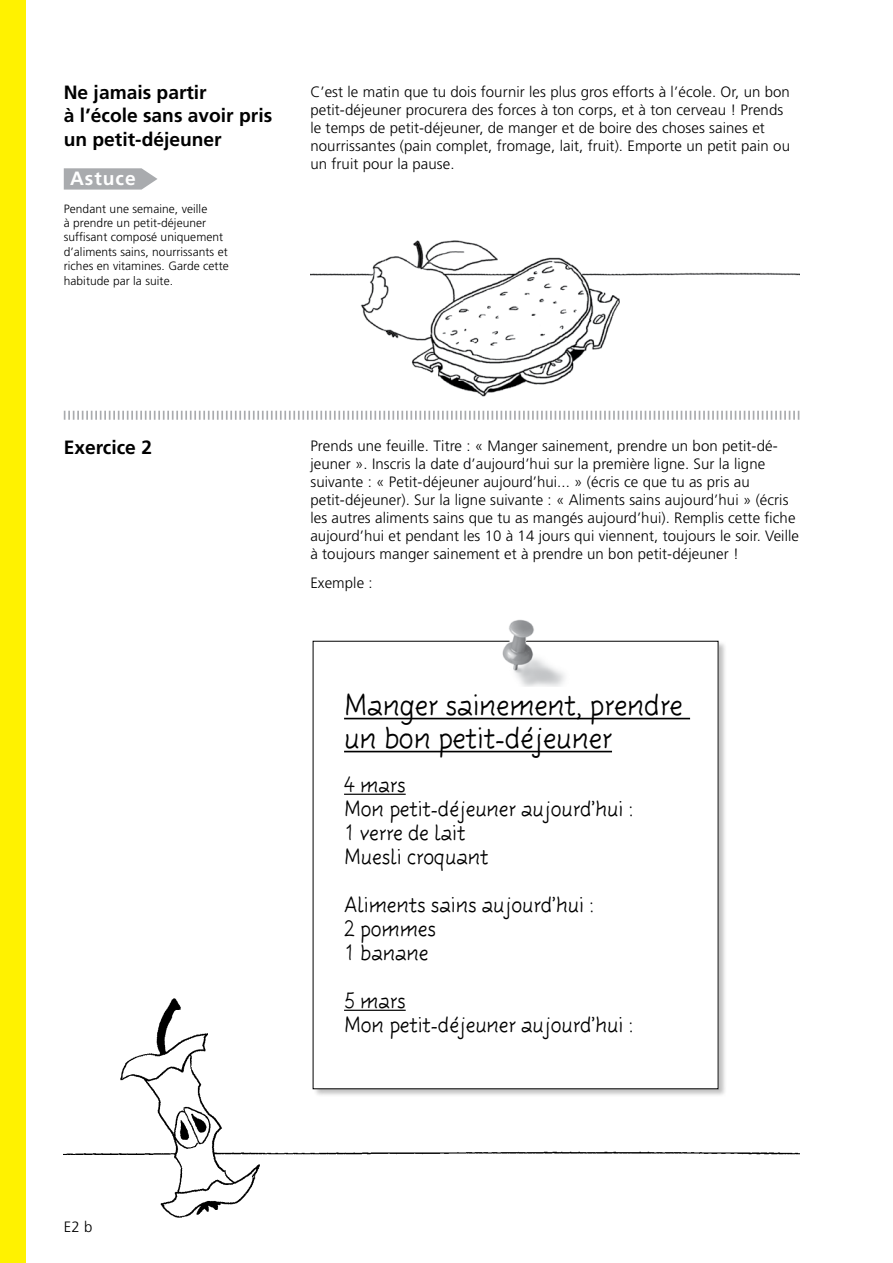
<style>
.page{position:relative;width:893px;height:1263px;background:#fff}
.page>*{position:absolute;margin:0;border:0;box-sizing:border-box;transform-origin:0 0}
.t1{font:33px/33px "Rattlescript Light Tf";color:#000;scale:.9 1}
.t2{font:24px/24px "Rattlescript Light Tf";color:#000;scale:.9 1}
.t3{font:700 19.2px/23.1px "Frutiger LT Pro";color:#000}
.t4{font:700 19.2px "Frutiger LT Pro";letter-spacing:.05em;color:#fff}
.t5{font:300 15px/18px "Frutiger LT Pro";letter-spacing:.005em;color:#000}
.t6{font:300 15px "Frutiger";color:#000}
.t7{font:300 12px/14.4px "Frutiger LT Pro";letter-spacing:.005em;color:#000}
</style>
<div class="page">
<img style="left:64px;top:998px;width:735px;height:220px">
<img style="left:310px;top:240px;width:489px;height:157px">
<svg style="left:64px;top:411px;width:735px;height:9px"></svg>
<svg style="left:64px;top:168px;width:93px;height:22px;background:#b2b4b6"></svg>
<div style="left:312px;top:641px;width:415px;height:457px;background:#000;opacity:.25"></div>
<div style="left:313px;top:641px;width:405px;height:448px;background:#fff"></div>
<img style="left:497px;top:619px;width:75px;height:68px">
<hr style="left:344px;top:718px;width:346px;height:1px;background:#000">
<hr style="left:344px;top:751px;width:268px;height:1px;background:#000">
<hr style="left:344px;top:794px;width:62px;height:1px;background:#000">
<hr style="left:344px;top:1010px;width:62px;height:1px;background:#000">
<div style="left:0;top:0;width:26px;height:1263px;background:#fff200"></div>
<p class="t3" style="left:64px;top:81px;width:210px">Ne jamais partir<br>à l’école sans avoir pris un petit-déjeuner</p>
<p class="t4" style="left:70px;top:167px;width:67px">Astuce</p>
<p class="t7" style="left:64px;top:201px;width:166px">Pendant une semaine, veille<br>à prendre un petit-déjeuner suffisant composé uniquement d’aliments sains, nourrissants et riches en vitamines. Garde cette habitude par la suite.</p>
<p class="t5" style="left:310px;top:83px;width:481px">C’est le matin que tu dois fournir les plus gros efforts à l’école. Or, un bon petit-déjeuner procurera des forces à ton corps, et à ton cerveau ! Prends le temps de petit-déjeuner, de manger et de boire des choses saines et nourrissantes (pain complet, fromage, lait, fruit). Emporte un petit pain ou un fruit pour la pause.</p>
<p class="t3" style="left:64px;top:436px;width:90px">Exercice 2</p>
<p class="t5" style="left:310px;top:437px;width:490px">Prends une feuille. Titre : « Manger sainement, prendre un bon petit-dé&shy;jeuner ». Inscris la date d’aujourd’hui sur la première ligne. Sur la ligne suivante : « Petit-déjeuner aujourd’hui... » (écris ce que tu as pris au petit-déjeuner). Sur la ligne suivante : « Aliments sains aujourd’hui » (écris les autres aliments sains que tu as mangés aujourd’hui). Remplis cette fiche aujourd’hui et pendant les 10 à 14 jours qui viennent, toujours le soir. Veille à toujours manger sainement et à prendre un bon petit-déjeuner !</p>
<p class="t5" style="left:310px;top:573px;width:64px">Exemple :</p>
<p class="t6" style="left:64px;top:1218px;width:30px">E2 b</p>
<h1 class="t1" style="left:344px;top:690px;width:378px">Manger sainement, prendre un bon petit-déjeuner</h1>
<h2 class="t2" style="left:344px;top:773px;width:323px">4 mars<br>Mon petit-déjeuner aujourd’hui :<br>1 verre de lait<br>Muesli croquant</h2>
<h2 class="t2" style="left:344px;top:893px;width:279px">Aliments sains aujourd’hui :<br>2 pommes<br>1 banane</h2>
<h2 class="t2" style="left:344px;top:989px;width:323px">5 mars<br>Mon petit-déjeuner aujourd’hui :</h2>
</div>
